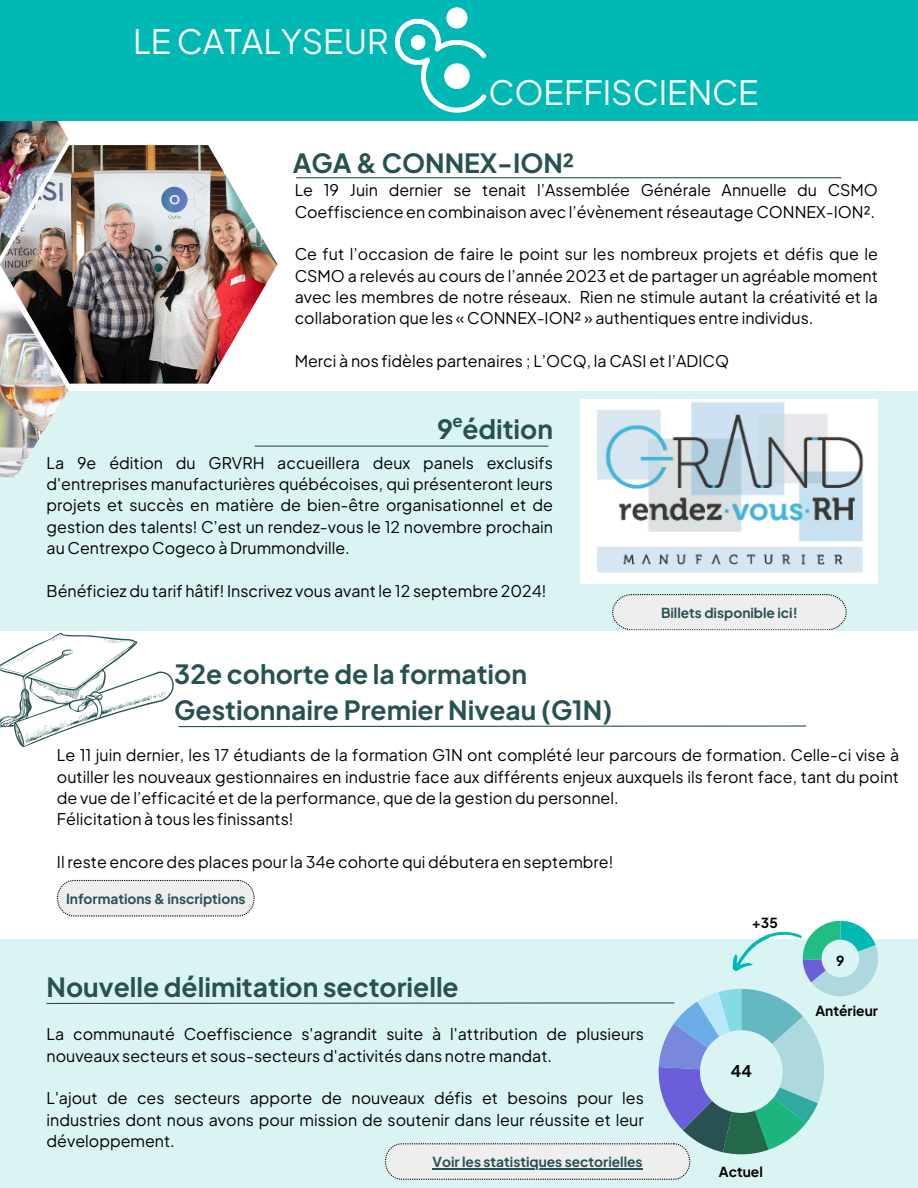
<style>
.page{position:relative;width:918px;height:1188px;background:#fff}
.page>*{position:absolute;margin:0;border:0;box-sizing:border-box;transform-origin:0 0}
.t1{font:33.3px "Plus Jakarta Sans";color:#fff}
.t2{font:700 26.4px/36.8px "Plus Jakarta Sans";color:#285152}
.t3{font:700 26.25px "Plus Jakarta Sans";color:#285152}
.t4{font:700 16.8px "Plus Jakarta Sans";color:#285152}
.t5{font:16.05px/21.3px "Plus Jakarta Sans";color:#000}
.t6{font:700 16.05px "Plus Jakarta Sans";color:#000}
.t7{font:700 13.8px "Plus Jakarta Sans";color:#285152}
.t8{font:700 13.8px "Plus Jakarta Sans";color:#000}
</style>
<div class="page">
<img style="left:0;top:121px;width:68px;height:24px">
<img style="left:0;top:145px;width:278px;height:239px">
<div style="left:0;top:392px;width:918px;height:239px;background:#d9f4f3"></div>
<img style="left:0;top:303px;width:68px;height:174px">
<div style="left:0;top:0;width:918px;height:121px;background:#00b8b4"></div>
<img style="left:394px;top:8px;width:92px;height:105px">
<img style="left:581px;top:399px;width:297px;height:185px">
<hr style="left:255px;top:446px;width:293px;height:1px;background:#285152">
<hr style="left:296px;top:177px;width:545px;height:1px;background:#285152">
<svg style="left:0;top:594px;width:847px;height:153px"></svg>
<div style="left:0;top:940px;width:918px;height:248px;background:#d9f4f3"></div>
<svg style="left:45px;top:880px;width:833px;height:300px"></svg>
<hr style="left:433px;top:1168px;width:210px;height:1px;background:#285152">
<p class="t1" style="left:133px;top:20px;width:257px">LE CATALYSEUR</p>
<h3 class="t1" style="left:488px;top:70px;width:272px">COEFFISCIENCE</h3>
<h4 class="t2" style="left:293px;top:144px;width:283px">AGA &amp; CONNEX-ION²</h4>
<h4 class="t5" style="left:295px;top:179px;width:585px">Le 19 Juin dernier se tenait l’Assemblée Générale Annuelle du CSMO<br>Coeffiscience en combinaison avec l’évènement réseautage CONNEX-ION².</h4>
<h4 class="t5" style="left:295px;top:243px;width:585px;text-align:justify">Ce fut l’occasion de faire le point sur les nombreux projets et défis que le CSMO a relevés au cours de l’année 2023 et de partager un agréable moment avec les membres de notre réseaux. Rien ne stimule autant la créativité et la collaboration que les « CONNEX-ION² » authentiques entre individus.</h4>
<p class="t5" style="left:295px;top:350px;width:436px">Merci à nos fidèles partenaires ; L’OCQ, la CASI et l’ADICQ</p>
<h4 class="t3" style="left:437px;top:412px;width:117px">9 édition</h4>
<p class="t4" style="left:453px;top:410px;width:12px">e</p>
<p class="t5" style="left:47px;top:452px;width:508px;text-align:justify">La 9e édition du GRVRH accueillera deux panels exclusifs d'entreprises manufacturières québécoises, qui présenteront leurs projets et succès en matière de bien-être organisationnel et de gestion des talents! C’est un rendez-vous le 12 novembre prochain au Centrexpo Cogeco à Drummondville.</p>
<p class="t5" style="left:47px;top:580px;width:501px">Bénéficiez du tarif hâtif! Inscrivez vous avant le 12 septembre 2024!</p>
<h2 class="t7" style="left:661px;top:603px;width:138px">Billets disponible ici!</h2>
<h3 class="t2" style="left:174px;top:655px;width:440px">32e cohorte de la formation<br>Gestionnaire Premier Niveau (G1N)</h3>
<h4 class="t5" style="left:57px;top:744px;width:844px">Le 11 juin dernier, les 17 étudiants de la formation G1N ont complété leur parcours de formation. Celle-ci vise à outiller les nouveaux gestionnaires en industrie face aux différents enjeux auxquels ils feront face, tant du point de vue de l’efficacité et de la performance, que de la gestion du personnel.<br>Félicitation à tous les finissants!</h4>
<h4 class="t5" style="left:57px;top:851px;width:558px">Il reste encore des places pour la 34e cohorte qui débutera en septembre!</h4>
<h4 class="t7" style="left:66px;top:889px;width:181px">Informations &amp; inscriptions</h4>
<p class="t2" style="left:47px;top:968px;width:414px">Nouvelle délimitation sectorielle</p>
<p class="t5" style="left:47px;top:1023px;width:599px">La communauté Coeffiscience s'agrandit suite à l'attribution de plusieurs nouveaux secteurs et sous-secteurs d'activités dans notre mandat.</p>
<p class="t5" style="left:47px;top:1087px;width:599px;text-align:justify">L'ajout de ces secteurs apporte de nouveaux défis et besoins pour les industries dont nous avons pour mission de soutenir dans leur réussite et leur développement.</p>
<h4 class="t7" style="left:433px;top:1153px;width:211px">Voir les statistiques sectorielles</h4>
<p class="t8" style="left:752px;top:914px;width:28px">+35</p>
<p class="t6" style="left:731px;top:1061px;width:23px">44</p>
<h4 class="t8" style="left:719px;top:1163px;width:46px">Actuel</h4>
<p class="t8" style="left:836px;top:951px;width:10px">9</p>
<h3 class="t8" style="left:815px;top:1002px;width:64px">Antérieur</h3>
</div>
